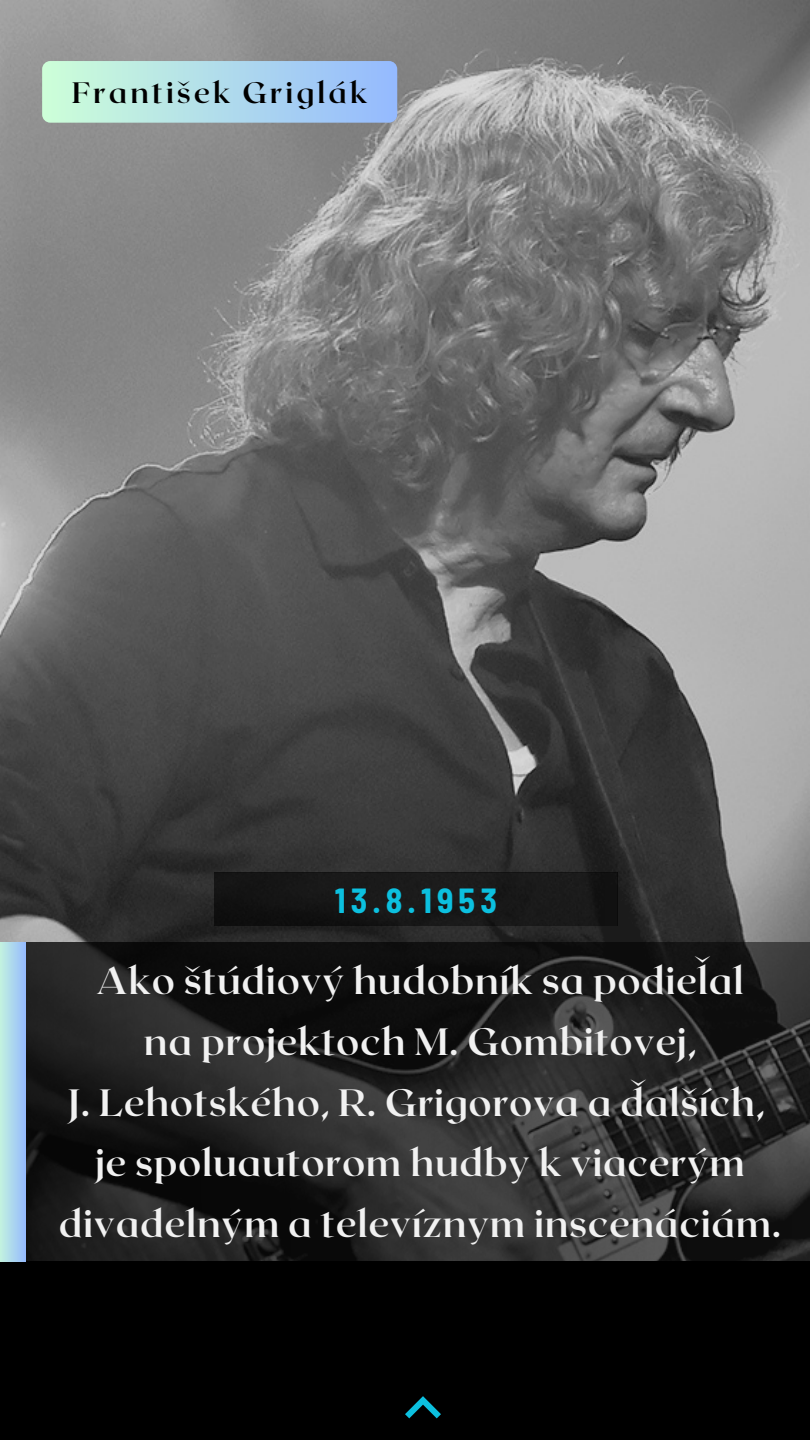
<style>
.page{position:relative;width:810px;height:1440px;background:#fff}
.page>*{position:absolute;margin:0;border:0;box-sizing:border-box;transform-origin:0 0}
.t1{font:700 38px/60.8px "Roxborough CF";letter-spacing:.015em;color:#f1f1f1;text-align:center}
.t2{font:700 semi-condensed 34px "Barlow";letter-spacing:.15em;color:#0cc0df}
.t3{font:700 29.5px "Roxborough CF";letter-spacing:.1em;color:#000}
</style>
<div class="page">
<img style="left:0;top:0;width:810px;height:942px">
<svg style="left:26px;top:942px;width:784px;height:320px;background:#232323"></svg>
<div style="left:0;top:1262px;width:810px;height:178px;background:#000"></div>
<div style="left:0;top:942px;width:26px;height:320px;background:linear-gradient(to right,#c2f2df,#97bdfd)"></div>
<svg style="left:405px;top:1396px;width:36px;height:22px"></svg>
<div style="left:214px;top:872px;width:403px;height:54px;background:#181818"></div>
<div style="left:42px;top:61px;width:355px;height:62px;background:linear-gradient(to right,#cdffd8,#94baff);border-radius:8px"></div>
<p class="t3" style="left:72px;top:74px;width:297px">František Griglák</p>
<p class="t2" style="left:335px;top:879px;width:164px">13.8.1953</p>
<p class="t1" style="left:96px;top:949px;width:649px">Ako štúdiový hudobník sa podieľal</p>
<p class="t1" style="left:144px;top:1009px;width:554px">na projektoch M. Gombitovej,</p>
<p class="t1" style="left:67px;top:1070px;width:699px">J. Lehotského, R. Grigorova a ďalších,</p>
<p class="t1" style="left:59px;top:1131px;width:724px">je spoluautorom hudby k viacerým divadelným a televíznym inscenáciám.</p>
</div>
